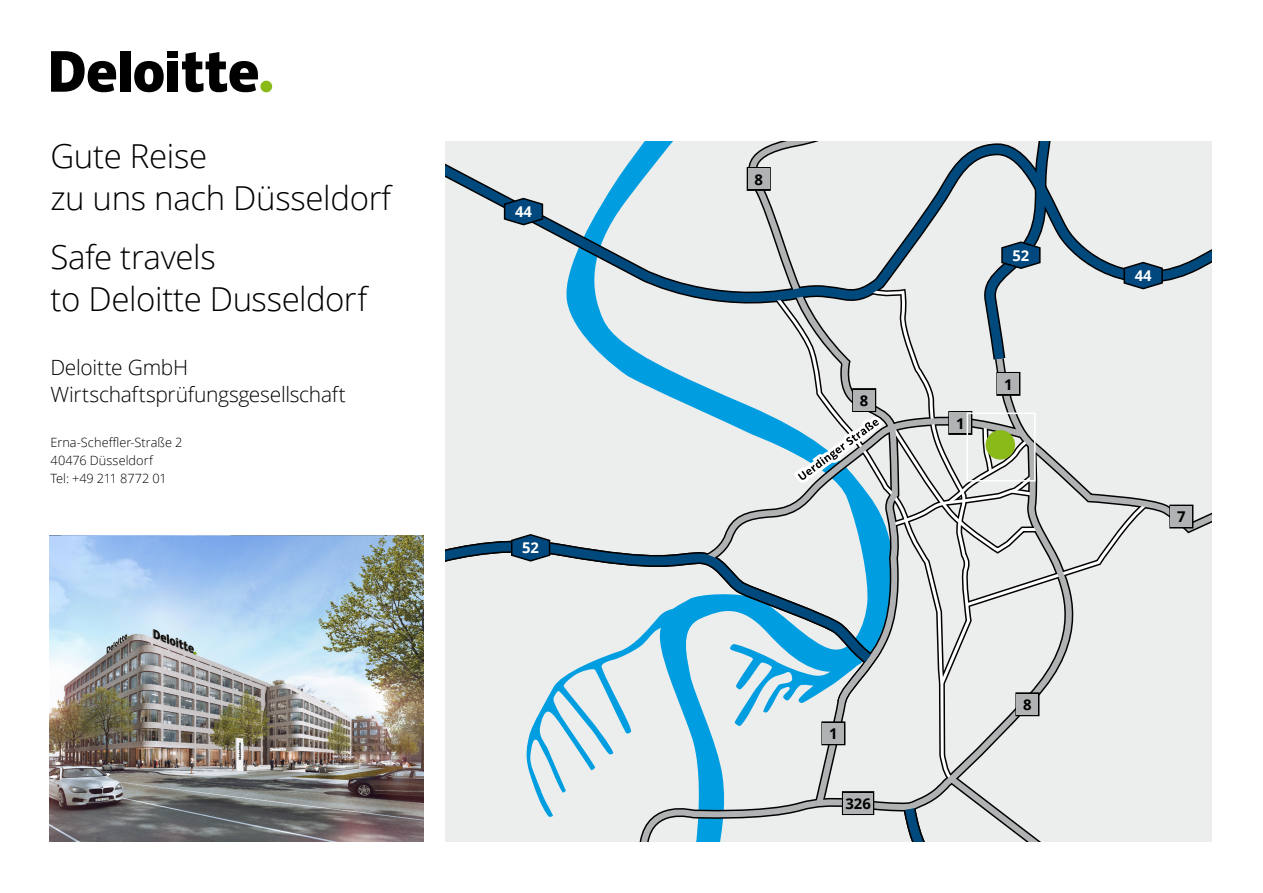
<style>
.page{position:relative;width:1263px;height:893px;background:#fff}
.page>*{position:absolute;margin:0;border:0;box-sizing:border-box;transform-origin:0 0}
.t1{font:300 33px/42px "Open Sans";letter-spacing:-.01em;color:#000}
.t2{font:300 21px/27px "Open Sans";letter-spacing:-.015em;color:#000}
.t3{font:700 14.85px "Open Sans";color:#000}
.t4{font:700 14.85px "Open Sans";color:#fff}
.t5{font:300 12.75px/18px "Open Sans";letter-spacing:.005em;color:#000}
</style>
<div class="page">
<img style="left:50px;top:536px;width:374px;height:306px">
<div style="left:445px;top:141px;width:767px;height:701px;background:#eceded"></div>
<svg style="left:569px;top:310px;width:156px;height:107px"></svg>
<svg style="left:526px;top:675px;width:73px;height:142px"></svg>
<svg style="left:729px;top:310px;width:60px;height:129px"></svg>
<svg style="left:602px;top:439px;width:472px;height:403px"></svg>
<svg style="left:729px;top:637px;width:161px;height:90px"></svg>
<svg style="left:896px;top:766px;width:178px;height:76px"></svg>
<svg style="left:445px;top:533px;width:436px;height:138px"></svg>
<svg style="left:445px;top:141px;width:344px;height:169px"></svg>
<svg style="left:510px;top:533px;width:41px;height:30px"></svg>
<svg style="left:503px;top:197px;width:41px;height:29px"></svg>
<div style="left:821px;top:721px;width:24px;height:24px;border:3px solid #000"></div>
<div style="left:823px;top:723px;width:21px;height:21px;background:#b0b2b3"></div>
<div style="left:747px;top:167px;width:24px;height:24px;border:3px solid #000"></div>
<div style="left:748px;top:169px;width:21px;height:20px;background:#b0b2b3"></div>
<div style="left:1015px;top:692px;width:24px;height:24px;border:3px solid #000"></div>
<div style="left:1017px;top:694px;width:21px;height:21px;background:#b0b2b3"></div>
<div style="left:842px;top:791px;width:32px;height:24px;border:3px solid #000"></div>
<div style="left:843px;top:793px;width:30px;height:20px;background:#b0b2b3"></div>
<svg style="left:789px;top:141px;width:423px;height:471px"></svg>
<div style="left:966px;top:413px;width:69px;height:69px;border:2px solid #fff"></div>
<div style="left:260px;top:81px;width:12px;height:11px;background:#89ba17;border-radius:50%"></div>
<div style="left:120px;top:51px;width:10px;height:41px;background:#000"></div>
<svg style="left:134px;top:61px;width:30px;height:31px"></svg>
<div style="left:168px;top:61px;width:10px;height:31px;background:#000"></div>
<div style="left:168px;top:51px;width:10px;height:7px;background:#000"></div>
<svg style="left:182px;top:52px;width:76px;height:40px"></svg>
<svg style="left:51px;top:51px;width:65px;height:41px"></svg>
<p class="t1" style="left:50px;top:134px;width:342px">Gute Reise<br>zu uns nach Düsseldorf</p>
<p class="t1" style="left:50px;top:235px;width:319px">Safe travels<br>to Deloitte Dusseldorf</p>
<p class="t2" style="left:50px;top:353px;width:297px">Deloitte GmbH<br>Wirtschaftsprüfungsgesellschaft</p>
<p class="t5" style="left:50px;top:433px;width:134px">Erna-Scheffler-Straße 2<br>40476 Düsseldorf<br>Tel: +49 211 8772 01</p>
<p class="t4" style="left:515px;top:201px;width:18px">44</p>
<p class="t4" style="left:522px;top:537px;width:18px">52</p>
<p class="t3" style="left:754px;top:169px;width:10px">8</p>
<p class="t3" style="left:860px;top:390px;width:10px">8</p>
<p class="t4" style="left:1012px;top:245px;width:18px">52</p>
<p class="t3" style="left:956px;top:413px;width:10px">1</p>
<p class="t3" style="left:1004px;top:374px;width:10px">1</p>
<p class="t3" style="left:829px;top:723px;width:10px">1</p>
<p class="t3" style="left:845px;top:793px;width:27px">326</p>
<p class="t3" style="left:1023px;top:694px;width:10px">8</p>
<p class="t4" style="left:1135px;top:265px;width:18px">44</p>
<p class="t3" style="left:1177px;top:506px;width:10px">7</p>
</div>
